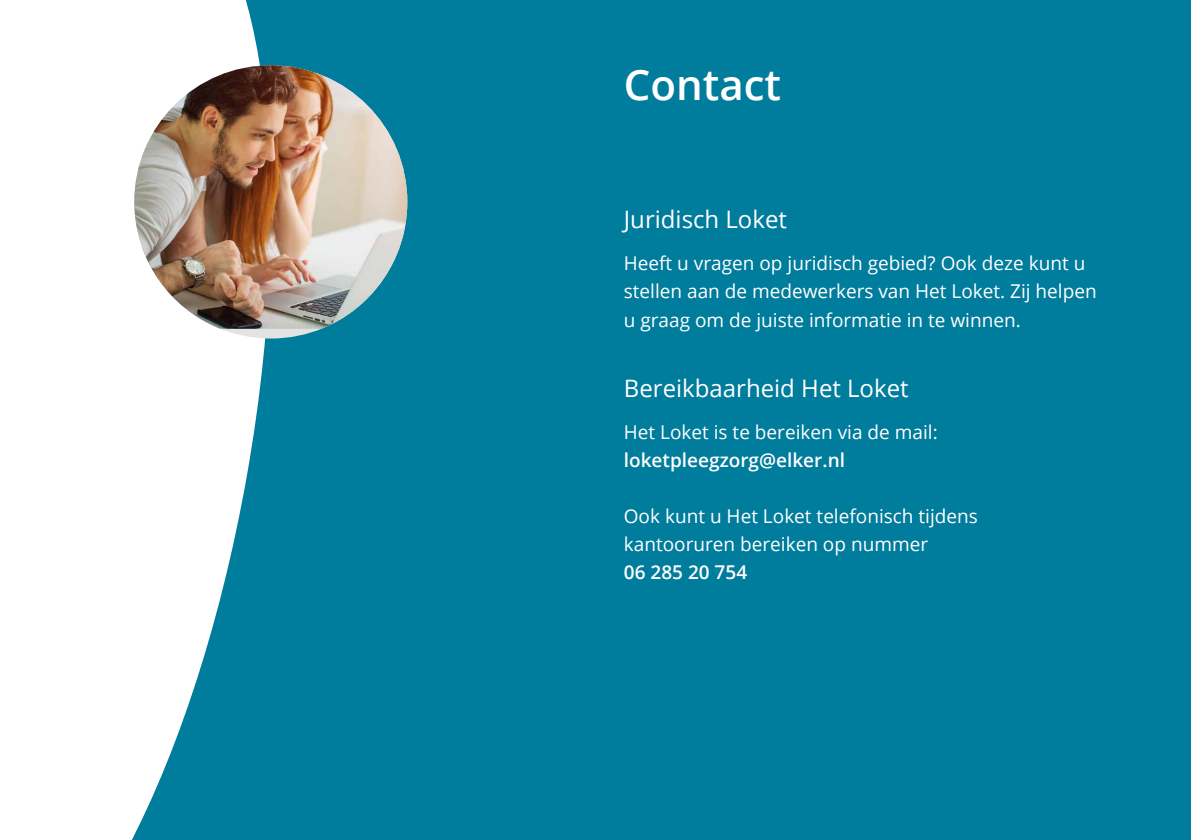
<style>
.page{position:relative;width:1191px;height:840px;background:#fff}
.page>*{position:absolute;margin:0;border:0;box-sizing:border-box;transform-origin:0 0}
.t1{font:600 42px "Open Sans";color:#fff}
.t2{font:24px "Open Sans";color:#fff}
.t3{font:19px/28px "Open Sans";color:#fff}
.t4{font:600 19px "Open Sans";color:#fff}
</style>
<div class="page">
<div style="left:0;top:0;width:1191px;height:839px;background:#007c9c"></div>
<svg style="left:0;top:0;width:302px;height:839px;fill:#fff"></svg>
<img style="left:134px;top:65px;width:273px;height:263px">
<h1 class="t1" style="left:624px;top:56px;width:159px">Contact</h1>
<p class="t2" style="left:624px;top:203px;width:165px">Juridisch Loket</p>
<p class="t3" style="left:624px;top:249px;width:474px">Heeft u vragen op juridisch gebied? Ook deze kunt u stellen aan de medewerkers van Het Loket. Zij helpen u graag om de juiste informatie in te winnen.</p>
<p class="t2" style="left:624px;top:371px;width:286px">Bereikbaarheid Het Loket</p>
<p class="t3" style="left:624px;top:417px;width:315px">Het Loket is te bereiken via de mail:</p>
<p class="t4" style="left:624px;top:446px;width:223px">loketpleegzorg@elker.nl</p>
<p class="t3" style="left:624px;top:501px;width:355px">Ook kunt u Het Loket telefonisch tijdens kantooruren bereiken op nummer</p>
<p class="t4" style="left:624px;top:558px;width:125px">06 285 20 754</p>
</div>
